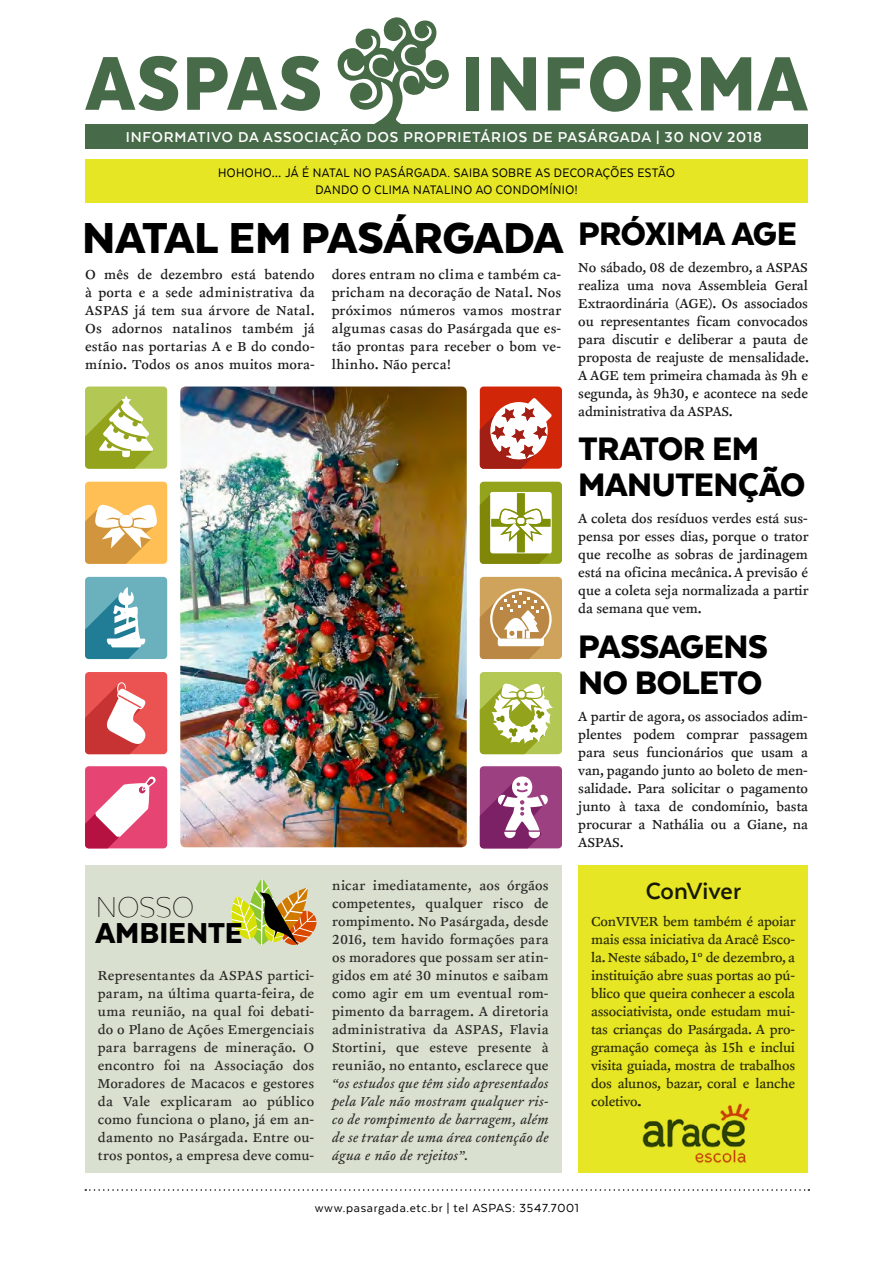
<style>
.page{position:relative;width:893px;height:1263px;background:#fff}
.page>*{position:absolute;margin:0;border:0;box-sizing:border-box;transform-origin:0 0}
.t1{font:900 88.65px "Texta Narrow";letter-spacing:.025em;color:#476a48}
.t2{font:900 87.75px "Texta Narrow";letter-spacing:.025em;color:#476a48}
.t3{font:900 49.95px "Texta";letter-spacing:-.01em;color:#000}
.t4{font:900 37.5px/36px "Texta";letter-spacing:-.015em;color:#000}
.t5{font:900 33.15px "Texta";color:#000}
.t6{font:100 33.15px "Texta";letter-spacing:-.01em;color:#000}
.t7{font:700 27px "Texta";color:#000}
.t8{font:700 16.5px "Texta";letter-spacing:.05em;color:#fff}
.t9{font:15px/18px "Clifford Nine Roman LF";color:#191919;text-align:justify}
.t10{font:italic 15px/18px "Clifford Nine";letter-spacing:.02em;color:#191919;text-align:justify}
.t11{font:14.25px/17.1px "Texta Narrow";letter-spacing:.03em;color:#000;text-align:center}
.t12{font:13.5px "Texta";letter-spacing:.05em;color:#000}
</style>
<div class="page">
<div style="left:85px;top:159px;width:723px;height:44px;background:#e6e625"></div>
<div style="left:85px;top:124px;width:723px;height:25px;background:#476a48"></div>
<svg style="left:337px;top:17px;width:112px;height:107px"></svg>
<svg style="left:85px;top:1189px;width:724px;height:2px"></svg>
<div style="left:578px;top:866px;width:230px;height:307px;background:#e6e625"></div>
<div style="left:85px;top:866px;width:476px;height:307px;background:#dae0d0"></div>
<svg style="left:231px;top:879px;width:86px;height:66px"></svg>
<img style="left:642px;top:1103px;width:108px;height:60px">
<img style="left:180px;top:386px;width:287px;height:461px">
<div style="left:85px;top:386px;width:82px;height:83px;background:#b3c754;border-radius:4px"></div>
<svg style="left:85px;top:395px;width:69px;height:74px"></svg>
<div style="left:85px;top:482px;width:82px;height:82px;background:#ffbf54;border-radius:4px"></div>
<svg style="left:85px;top:504px;width:73px;height:60px"></svg>
<div style="left:85px;top:577px;width:82px;height:82px;background:#6bb0bd;border-radius:4px"></div>
<svg style="left:85px;top:587px;width:60px;height:72px"></svg>
<div style="left:85px;top:672px;width:82px;height:82px;background:#eb5252;border-radius:4px"></div>
<svg style="left:85px;top:682px;width:61px;height:72px"></svg>
<div style="left:85px;top:766px;width:82px;height:82px;background:#e64573;border-radius:4px"></div>
<svg style="left:85px;top:776px;width:71px;height:72px"></svg>
<div style="left:480px;top:386px;width:82px;height:83px;background:#d12608;border-radius:4px"></div>
<svg style="left:480px;top:398px;width:72px;height:71px"></svg>
<div style="left:480px;top:482px;width:82px;height:82px;background:#94a31c;border-radius:4px"></div>
<svg style="left:480px;top:492px;width:72px;height:72px;background:#c7cc92"></svg>
<div style="left:480px;top:577px;width:82px;height:82px;background:#cfa35c;border-radius:4px"></div>
<svg style="left:480px;top:588px;width:72px;height:71px"></svg>
<div style="left:480px;top:672px;width:82px;height:82px;background:#b3c754;border-radius:4px"></div>
<svg style="left:480px;top:683px;width:73px;height:71px"></svg>
<div style="left:518px;top:691px;width:7px;height:7px;background:#fff;border-radius:2px"></div>
<div style="left:480px;top:766px;width:82px;height:82px;background:#9c4082;border-radius:4px"></div>
<svg style="left:480px;top:776px;width:68px;height:72px"></svg>
<h2 class="t2" style="left:86px;top:38px;width:237px">ASPAS</h2>
<h1 class="t1" style="left:462px;top:38px;width:347px">INFORMA</h1>
<p class="t8" style="left:126px;top:129px;width:638px">INFORMATIVO DA ASSOCIAÇÃO DOS PROPRIETÁRIOS DE PASÁRGADA | 30 NOV 2018</p>
<p class="t11" style="left:218px;top:164px;width:458px">HOHOHO… JÁ É NATAL NO PASÁRGADA. SAIBA SOBRE AS DECORAÇÕES ESTÃO<br>DANDO O CLIMA NATALINO AO CONDOMÍNIO!</p>
<h3 class="t3" style="left:82px;top:212px;width:483px">NATAL EM PASÁRGADA</h3>
<p class="t9" style="left:85px;top:266px;width:231px">O mês de dezembro está batendo à porta e a sede administrativa da ASPAS já tem sua árvore de Natal.<br>Os adornos natalinos também já estão nas portarias A e B do condo&shy;mínio. Todos os anos muitos mora-</p>
<p class="t9" style="left:332px;top:266px;width:231px">dores entram no clima e também ca&shy;pricham na decoração de Natal. Nos próximos números vamos mostrar algumas casas do Pasárgada que es&shy;tão prontas para receber o bom ve&shy;lhinho. Não perca!</p>
<h3 class="t4" style="left:578px;top:215px;width:220px">PRÓXIMA AGE</h3>
<p class="t9" style="left:578px;top:259px;width:232px">No sábado, 08 de dezembro, a ASPAS realiza uma nova Assembleia Geral Extraordinária (AGE). Os associados ou representantes ficam convocados para discutir e deliberar a pauta de proposta de reajuste de mensalidade.<br>A AGE tem primeira chamada às 9h e segunda, às 9h30, e acontece na sede administrativa da ASPAS.</p>
<h3 class="t4" style="left:578px;top:430px;width:229px">TRATOR EM<br>MANUTENÇÃO</h3>
<p class="t9" style="left:578px;top:509px;width:232px">A coleta dos resíduos verdes está sus&shy;pensa por esses dias, porque o trator que recolhe as sobras de jardinagem está na oficina mecânica. A previsão é que a coleta seja normalizada a partir da semana que vem.</p>
<h3 class="t4" style="left:578px;top:628px;width:191px">PASSAGENS<br>NO BOLETO</h3>
<p class="t9" style="left:578px;top:708px;width:231px">A partir de agora, os associados adim&shy;plentes podem comprar passagem para seus funcionários que usam a van, pagando junto ao boleto de men&shy;salidade. Para solicitar o pagamento junto à taxa de condomínio, basta procurar a Nathália ou a Giane, na ASPAS.</p>
<h3 class="t6" style="left:95px;top:890px;width:101px">NOSSO</h3>
<h3 class="t5" style="left:95px;top:916px;width:148px">AMBIENTE</h3>
<p class="t9" style="left:98px;top:967px;width:218px">Representantes da ASPAS partici&shy;param, na última quarta-feira, de uma reunião, na qual foi debati&shy;do o Plano de Ações Emergenciais para barragens de mineração. O encontro foi na Associação dos Moradores de Macacos e gestores da Vale explicaram ao público como funciona o plano, já em an&shy;damento no Pasárgada. Entre ou&shy;tros pontos, a empresa deve comu-</p>
<p class="t9" style="left:332px;top:877px;width:218px">nicar imediatamente, aos órgãos competentes, qualquer risco de rompimento. No Pasárgada, desde 2016, tem havido formações para os moradores que possam ser atin&shy;gidos em até 30 minutos e saibam como agir em um eventual rom&shy;pimento da barragem. A diretoria administrativa da ASPAS, Flavia Stortini, que esteve presente à reunião, no entanto, esclarece que</p>
<p class="t10" style="left:332px;top:1075px;width:218px">“os estudos que têm sido apresentados pela Vale não mostram qualquer ris&shy;co de rompimento de barragem, além de se tratar de uma área contenção de água e não de rejeitos”.</p>
<h3 class="t7" style="left:646px;top:877px;width:97px">ConViver</h3>
<p class="t9" style="left:591px;top:913px;width:206px">ConVIVER bem também é apoiar mais essa iniciativa da Aracê Esco&shy;la. Neste sábado, 1º de dezembro, a instituição abre suas portas ao pú&shy;blico que queira conhecer a escola associativista, onde estudam mui&shy;tas crianças do Pasárgada. A pro&shy;gramação começa às 15h e inclui visita guiada, mostra de trabalhos dos alunos, bazar, coral e lanche coletivo.</p>
<p class="t12" style="left:315px;top:1201px;width:266px">www.pasargada.etc.br | tel ASPAS: 3547.7001</p>
</div>
